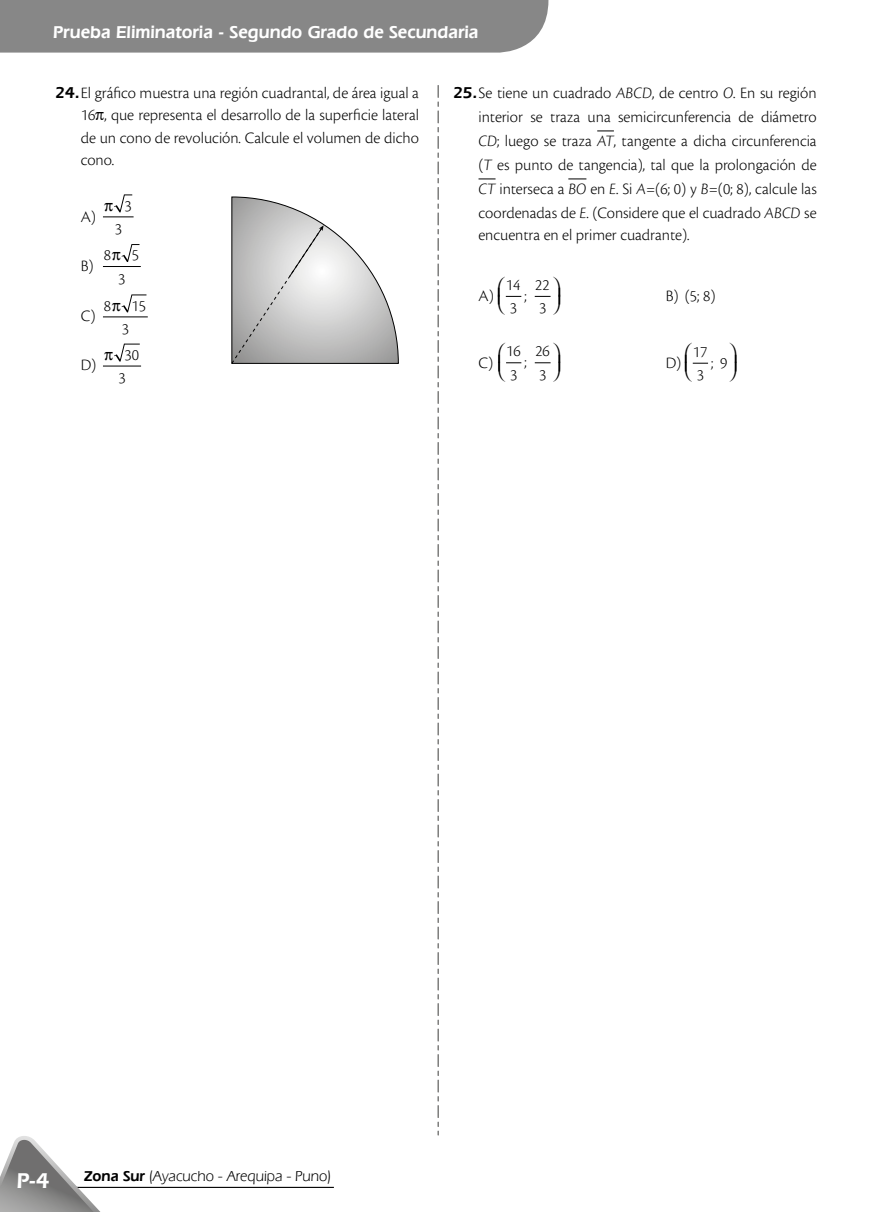
<style>
.page{position:relative;width:872px;height:1212px;background:#fff}
.page>*{position:absolute;margin:0;border:0;box-sizing:border-box;transform-origin:0 0}
.t1{font:600 22.5px "Eras IT Cby BT";color:#fff}
.t2{font:600 18px "Eras IT Cby BT";color:#fff}
.t3{font:300 16.5px/23.4px "Cronos Pro";color:#000}
.t4{font:15px "Eras IT Cby BT";color:#000}
.s1{font-family:"Eras IT Cby BT";font-weight:600}
.s2{font-style:italic}
.s3{font-weight:600}
</style>
<div class="page">
<hr style="left:75px;top:1187px;width:259px;height:1px;background:#000">
<svg style="left:438px;top:85px;width:1px;height:1050px"></svg>
<div style="left:0;top:0;width:548px;height:53px;background:#878787"></div>
<svg style="left:0;top:1136px;width:131px;height:76px"></svg>
<hr style="left:103px;top:216px;width:31px;height:1px;background:#000">
<hr style="left:103px;top:266px;width:38px;height:1px;background:#000">
<svg style="left:231px;top:196px;width:168px;height:168px"></svg>
<hr style="left:103px;top:316px;width:45px;height:1px;background:#000">
<hr style="left:103px;top:366px;width:38px;height:1px;background:#000">
<svg style="left:597px;top:131px;width:17px;height:1px"></svg>
<svg style="left:478px;top:179px;width:17px;height:1px"></svg>
<svg style="left:568px;top:179px;width:18px;height:1px"></svg>
<svg style="left:114px;top:194px;width:18px;height:18px"></svg>
<svg style="left:121px;top:244px;width:18px;height:18px"></svg>
<svg style="left:121px;top:294px;width:25px;height:18px"></svg>
<svg style="left:114px;top:344px;width:26px;height:17px"></svg>
<svg style="left:505px;top:295px;width:16px;height:2px"></svg>
<svg style="left:535px;top:295px;width:16px;height:2px"></svg>
<svg style="left:506px;top:362px;width:15px;height:2px"></svg>
<svg style="left:535px;top:362px;width:16px;height:2px"></svg>
<svg style="left:692px;top:362px;width:16px;height:2px"></svg>
<p class="t2" style="left:53px;top:21px;width:427px">Prueba Eliminatoria - Segundo Grado de Secundaria</p>
<p class="t3" style="left:81px;top:81px;width:340px;line-height:22.5px;text-align:justify;text-indent:-25px"><span class="s1">24.</span>El gráfico muestra una región cuadrantal, de área igual a 16 , que representa el desarrollo de la superficie lateral de un cono de revolución. Calcule el volumen de dicho cono.</p>
<p class="t3" style="left:81px;top:205px;width:17px">A)</p>
<p class="t3" style="left:81px;top:254px;width:14px">B)</p>
<p class="t3" style="left:124px;top:194px;width:9px">3</p>
<p class="t3" style="left:115px;top:217px;width:9px">3</p>
<p class="t3" style="left:104px;top:243px;width:9px">8</p>
<p class="t3" style="left:132px;top:243px;width:9px">5</p>
<p class="t3" style="left:118px;top:267px;width:9px">3</p>
<p class="t3" style="left:81px;top:304px;width:16px">C)</p>
<p class="t3" style="left:104px;top:294px;width:44px;text-align:center">8 15<br>3</p>
<p class="t3" style="left:81px;top:353px;width:17px">D)</p>
<p class="t3" style="left:118px;top:343px;width:22px;text-indent:6px">30<br>3</p>
<p class="t3" style="left:478px;top:81px;width:340px;line-height:24px;text-align:justify;text-indent:-26px"><span class="s1">25.</span>Se tiene un cuadrado <span class="s2">ABCD</span>, de centro <span class="s2">O</span>. En su región interior se traza una semicircunferencia de diámetro <span class="s2">CD</span>; luego se traza <span class="s2">AT</span>, tangente a dicha circunferencia (<span class="s2">T</span> es punto de tangencia), tal que la prolongación de <span class="s2">CT</span> interseca a <span class="s2">BO</span> en <span class="s2">E</span>. Si <span class="s2">A</span>=(6; 0) y <span class="s2">B</span>=(0; 8), calcule las coordenadas de <span class="s2">E</span>. (Considere que el cuadrado <span class="s2">ABCD</span> se</p>
<p class="t3" style="left:478px;top:223px;width:212px">encuentra en el primer cuadrante).</p>
<p class="t3" style="left:478px;top:284px;width:17px">A)</p>
<p class="t3" style="left:506px;top:273px;width:16px">14<br>3</p>
<p class="t3" style="left:535px;top:273px;width:16px">22<br>3</p>
<p class="t3" style="left:524px;top:284px;width:4px">;</p>
<p class="t3" style="left:665px;top:284px;width:51px">B) (5; 8)</p>
<p class="t3" style="left:478px;top:351px;width:16px">C)</p>
<p class="t3" style="left:506px;top:339px;width:16px">16<br>3</p>
<p class="t3" style="left:535px;top:339px;width:16px">26<br>3</p>
<p class="t3" style="left:524px;top:350px;width:4px">;</p>
<p class="t3" style="left:665px;top:351px;width:17px">D)</p>
<p class="t3" style="left:693px;top:340px;width:16px">17<br>3</p>
<p class="t3" style="left:711px;top:351px;width:18px">; 9</p>
<h1 class="t1" style="left:17px;top:1167px;width:34px">P-4</h1>
<p class="t4" style="left:84px;top:1167px;width:249px"><span class="s3">Zona Sur</span> (Ayacucho - Arequipa - Puno)</p>
</div>
